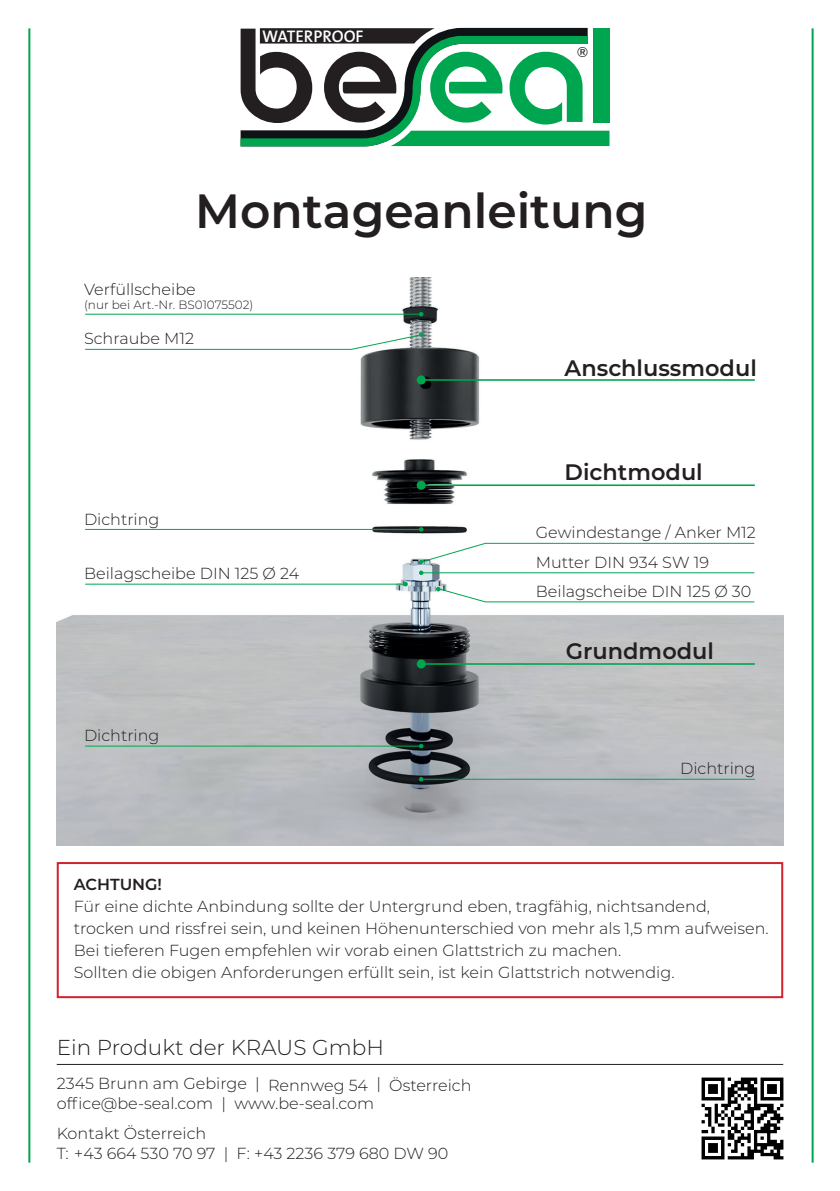
<style>
.page{position:relative;width:840px;height:1191px;background:#fff}
.page>*{position:absolute;margin:0;border:0;box-sizing:border-box;transform-origin:0 0}
.t1{font:600 48px "Montserrat";color:#231f20}
.t2{font:600 22.4px "Montserrat";color:#231f20}
.Tabellen-Header{font:300 21.6px "Montserrat";color:#231f20}
.t3{font:600 16.8px "The Sans Os F";color:#fff}
.Tabellen-Header-2{font:300 16px/22px "Montserrat";color:#231f20}
.t4{font:600 16px "Montserrat";color:#231f20}
.t5{font:14px "Swiss 721 BT";color:#231f20}
.t6{font:300 12px "Montserrat";color:#231f20}
</style>
<div class="page">
<hr style="left:57px;top:1064px;width:725px;height:1px;background:#231f20">
<img style="left:701px;top:1077px;width:81px;height:82px">
<img style="left:57px;top:278px;width:725px;height:567px">
<hr style="left:423px;top:379px;width:331px;height:2px;background:#00a54f">
<hr style="left:423px;top:484px;width:331px;height:2px;background:#00a54f">
<hr style="left:421px;top:572px;width:332px;height:1px;background:#00a54f">
<hr style="left:423px;top:779px;width:331px;height:1px;background:#00a54f">
<hr style="left:85px;top:584px;width:319px;height:1px;background:#00a54f">
<hr style="left:85px;top:745px;width:336px;height:1px;background:#00a54f">
<hr style="left:85px;top:529px;width:336px;height:1px;background:#00a54f">
<hr style="left:85px;top:314px;width:336px;height:1px;background:#00a54f">
<hr style="left:423px;top:663px;width:331px;height:2px;background:#00a54f">
<div style="left:416px;top:375px;width:9px;height:9px;background:#00a54f;border-radius:50%"></div>
<div style="left:416px;top:481px;width:9px;height:9px;background:#00a54f;border-radius:50%"></div>
<svg style="left:418px;top:570px;width:5px;height:5px"></svg>
<svg style="left:418px;top:542px;width:336px;height:22px"></svg>
<svg style="left:418px;top:777px;width:5px;height:4px"></svg>
<svg style="left:435px;top:587px;width:319px;height:15px"></svg>
<svg style="left:403px;top:582px;width:4px;height:4px"></svg>
<svg style="left:418px;top:744px;width:5px;height:4px"></svg>
<svg style="left:418px;top:527px;width:5px;height:4px"></svg>
<svg style="left:418px;top:312px;width:5px;height:4px"></svg>
<div style="left:416px;top:659px;width:9px;height:9px;background:#00a54f;border-radius:50%"></div>
<svg style="left:603px;top:131px;width:6px;height:15px"></svg>
<svg style="left:460px;top:27px;width:143px;height:120px"></svg>
<svg style="left:240px;top:32px;width:355px;height:115px"></svg>
<svg style="left:240px;top:28px;width:262px;height:95px"></svg>
<svg style="left:509px;top:52px;width:73px;height:72px"></svg>
<div style="left:593px;top:28px;width:16px;height:95px;background:#00a54f"></div>
<hr style="left:28px;top:28px;width:2px;height:1134px;background:#00a54f">
<hr style="left:811px;top:28px;width:2px;height:1134px;background:#00a54f">
<div style="left:57px;top:862px;width:725px;height:136px;border:2px solid #d1232a"></div>
<svg style="left:84px;top:332px;width:339px;height:18px"></svg>
<p class="t3" style="left:262px;top:25px;width:103px">WATERPROOF</p>
<p class="t5" style="left:576px;top:43px;width:13px">®</p>
<p class="t1" style="left:195px;top:177px;width:453px">Montageanleitung</p>
<p class="Tabellen-Header-2" style="left:84px;top:278px;width:113px">Verfüllscheibe</p>
<p class="t6" style="left:84px;top:297px;width:171px">(nur bei Art.-Nr. BS01075502)</p>
<p class="Tabellen-Header-2" style="left:84px;top:327px;width:111px">Schraube M12</p>
<p class="Tabellen-Header-2" style="left:84px;top:507px;width:77px">Dichtring</p>
<p class="Tabellen-Header-2" style="left:84px;top:562px;width:216px">Beilagscheibe DIN 125 Ø 24</p>
<p class="Tabellen-Header-2" style="left:84px;top:724px;width:77px">Dichtring</p>
<p class="t2" style="left:564px;top:352px;width:193px">Anschlussmodul</p>
<p class="t2" style="left:564px;top:456px;width:139px">Dichtmodul</p>
<p class="Tabellen-Header-2" style="left:535px;top:521px;width:221px">Gewindestange / Anker M12</p>
<p class="Tabellen-Header-2" style="left:535px;top:550px;width:174px">Mutter DIN 934 SW 19</p>
<p class="Tabellen-Header-2" style="left:535px;top:580px;width:217px">Beilagscheibe DIN 125 Ø 30</p>
<p class="t2" style="left:565px;top:635px;width:150px">Grundmodul</p>
<p class="Tabellen-Header-2" style="left:679px;top:757px;width:77px">Dichtring</p>
<p class="t4" style="left:74px;top:873px;width:90px">ACHTUNG!</p>
<p class="Tabellen-Header-2" style="left:74px;top:895px;width:696px">Für eine dichte Anbindung sollte der Untergrund eben, tragfähig, nichtsandend, trocken und rissfrei sein, und keinen Höhenunterschied von mehr als 1,5 mm aufweisen.</p>
<p class="Tabellen-Header-2" style="left:74px;top:939px;width:602px">Bei tieferen Fugen empfehlen wir vorab einen Glattstrich zu machen.<br>Sollten die obigen Anforderungen erfüllt sein, ist kein Glattstrich notwendig.</p>
<p class="Tabellen-Header" style="left:57px;top:1033px;width:328px">Ein Produkt der KRAUS GmbH</p>
<p class="Tabellen-Header-2" style="left:57px;top:1072px;width:416px">2345 Brunn am Gebirge | Rennweg 54 | Österreich</p>
<p class="Tabellen-Header-2" style="left:57px;top:1092px;width:319px">office@be-seal.com | www.be-seal.com</p>
<p class="Tabellen-Header-2" style="left:57px;top:1122px;width:151px">Kontakt Österreich</p>
<p class="Tabellen-Header-2" style="left:57px;top:1142px;width:393px">T: +43 664 530 70 97 | F: +43 2236 379 680 DW 90</p>
</div>
